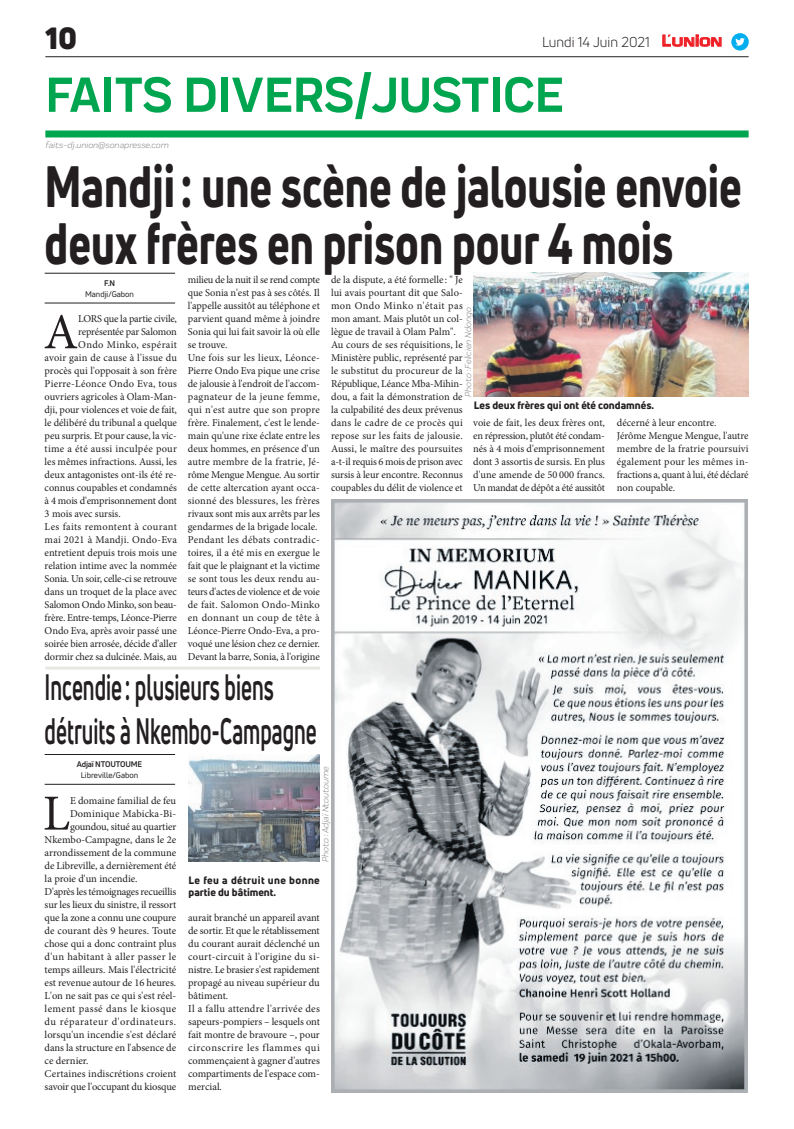
<style>
.page{position:relative;width:794px;height:1129px;background:#fff}
.page>*{position:absolute;margin:0;border:0;box-sizing:border-box;transform-origin:0 0}
.t1{font:800 57px/57px "Uni Neue";color:#231f20;scale:.75 1}
.t2{font:700 51px "Praktika";color:#00a54f}
.t3{font:50.5px "Minion Pro";color:#231f20}
.t4{font:700 36px/43.2px "Uni Neue";color:#231f20;scale:.58 1}
.t5{font:900 30px "Uni Neue";color:#231f20}
.t6{font:14px "Uni Neue";color:#231f20}
.t7{font:10.5px/13px "Minion Pro";letter-spacing:-.005em;color:#231f20}
.t8{font:10.5px "Minion Pro";letter-spacing:.03em;color:#231f20}
.t9{font:10.5px "Minion Pro";letter-spacing:.02em;color:#231f20}
.t10{font:10.5px "Minion Pro";letter-spacing:.015em;color:#231f20}
.t11{font:10.5px "Minion Pro";letter-spacing:.035em;color:#231f20}
.t12{font:800 10.5px/12.6px "Uni Neue";letter-spacing:.035em;color:#231f20}
.t13{font:800 10.5px "Uni Neue";color:#231f20}
.t14{font:10.5px "Minion Pro";letter-spacing:.045em;color:#231f20}
.t15{font:10.5px "Minion Pro";letter-spacing:.025em;color:#231f20}
.t16{font:italic 9px "Praktika";color:#818386}
.t17{font:8px "Uni Neue";color:#231f20}
.t18{font:700 8px "Uni Neue";letter-spacing:-.02em;color:#231f20}
.s1{font-family:"Eurostile";font-weight:600;font-size:14.9px;color:#ee1d23}
.s2{font-family:"Eurostile";font-weight:600;font-size:11.4px;color:#ee1d23}
</style>
<div class="page">
<div style="left:45px;top:130px;width:703px;height:7px;background:#00a54f"></div>
<hr style="left:45px;top:56px;width:703px;height:1px;background:#231f20">
<svg style="left:662px;top:34px;width:60px;height:13px"></svg>
<div style="left:731px;top:33px;width:17px;height:18px;background:#00aeef;border-radius:50%"></div>
<svg style="left:735px;top:38px;width:10px;height:8px"></svg>
<img style="left:331px;top:499px;width:416px;height:592px">
<hr style="left:45px;top:302px;width:130px;height:1px;background:#231f20">
<hr style="left:45px;top:273px;width:130px;height:1px;background:#231f20">
<hr style="left:45px;top:783px;width:130px;height:1px;background:#231f20">
<hr style="left:45px;top:754px;width:130px;height:1px;background:#231f20">
<img style="left:474px;top:272px;width:274px;height:125px">
<img style="left:189px;top:754px;width:131px;height:107px">
<hr style="left:45px;top:666px;width:275px;height:3px;background:#e7e8e2">
<h3 class="t5" style="left:45px;top:17px;width:33px">10</h3>
<h2 class="t2" style="left:45px;top:54px;width:520px">FAITS DIVERS/JUSTICE</h2>
<p class="t16" style="left:45px;top:139px;width:125px">faits-dj.union@sonapresse.com</p>
<h3 class="t6" style="left:542px;top:33px;width:181px">Lundi 14 Juin 2021 <span class="s1">L</span><span class="s2">UNION</span></h3>
<h1 class="t1" style="left:45px;top:157px;width:931px">Mandji: une scène de jalousie envoie deux frères en prison pour 4 mois</h1>
<p class="t18" style="left:104px;top:278px;width:13px">F.N</p>
<p class="t17" style="left:85px;top:289px;width:51px">Mandji/Gabon</p>
<p class="t7" style="left:188px;top:273px;width:133px">milieu de la nuit il se rend compte que Sonia n'est pas à ses côtés. Il l'appelle aussitôt au téléphone et parvient quand même à joindre<br>Sonia qui lui fait savoir là où elle se trouve.<br>Une fois sur les lieux, Léonce-<br>Pierre Ondo Eva pique une crise de jalousie à l'endroit de l'accom&shy;pagnateur de la jeune femme, qui n'est autre que son propre frère. Finalement, c'est le lende&shy;main qu'une rixe éclate entre les deux hommes, en présence d'un autre membre de la fratrie, Jé&shy;rôme Mengue Mengue. Au sortir de cette altercation ayant occa&shy;sionné des blessures, les frères rivaux sont mis aux arrêts par les gendarmes de la brigade locale.<br>Pendant les débats contradic&shy;toires, il a été mis en exergue le fait que le plaignant et la victime se sont tous les deux rendu au&shy;teurs d'actes de violence et de voie de fait. Salomon Ondo-Minko en donnant un coup de tête à<br>Léonce-Pierre Ondo-Eva, a pro&shy;voqué une lésion chez ce dernier.<br>Devant la barre, Sonia, à l'origine</p>
<p class="t7" style="left:331px;top:273px;width:133px">de la dispute, a été formelle : " Je lui avais pourtant dit que Salo&shy;mon Ondo Minko n'était pas mon amant. Mais plutôt un col&shy;lègue de travail à Olam Palm".<br>Au cours de ses réquisitions, le<br>Ministère public, représenté par le substitut du procureur de la<br>République, Léance Mba-Mihin&shy;dou, a fait la démonstration de la culpabilité des deux prévenus dans le cadre de ce procès qui repose sur les faits de jalousie.<br>Aussi, le maître des poursuites a-t-il requis 6 mois de prison avec sursis à leur encontre. Reconnus coupables du délit de violence et</p>
<p class="t16" style="left:462px;top:397px;width:91px;rotate:-90deg">Photo : Felicien Ndongo</p>
<h3 class="t3" style="left:44px;top:298px;width:36px">A</h3>
<p class="t7" style="left:78px;top:312px;width:100px">LORS que la partie civile,</p>
<p class="t7" style="left:78px;top:325px;width:100px">représentée par Salomon</p>
<p class="t11" style="left:78px;top:338px;width:100px">Ondo Minko, espérait</p>
<p class="t10" style="left:45px;top:351px;width:134px">avoir gain de cause à l'issue du</p>
<p class="t7" style="left:45px;top:364px;width:134px">procès qui l'opposait à son frère</p>
<p class="t9" style="left:45px;top:377px;width:134px">Pierre-Léonce Ondo Eva, tous</p>
<p class="t7" style="left:45px;top:390px;width:134px">ouvriers agricoles à Olam-Man-</p>
<p class="t7" style="left:45px;top:403px;width:134px">dji, pour violences et voie de fait,</p>
<p class="t7" style="left:45px;top:416px;width:134px">le délibéré du tribunal a quelque</p>
<p class="t7" style="left:45px;top:429px;width:134px">peu surpris. Et pour cause, la vic-</p>
<p class="t15" style="left:45px;top:442px;width:134px">time a été aussi inculpée pour</p>
<p class="t7" style="left:45px;top:455px;width:134px">les mêmes infractions. Aussi, les</p>
<p class="t7" style="left:45px;top:468px;width:134px">deux antagonistes ont-ils été re-</p>
<p class="t7" style="left:45px;top:481px;width:134px">connus coupables et condamnés</p>
<p class="t7" style="left:45px;top:494px;width:134px">à 4 mois d'emprisonnement dont</p>
<p class="t7" style="left:45px;top:507px;width:78px">3 mois avec sursis.</p>
<p class="t8" style="left:45px;top:520px;width:134px">Les faits remontent à courant</p>
<p class="t9" style="left:45px;top:533px;width:134px">mai 2021 à Mandji. Ondo-Eva</p>
<p class="t7" style="left:45px;top:546px;width:134px">entretient depuis trois mois une</p>
<p class="t7" style="left:45px;top:559px;width:134px">relation intime avec la nommée</p>
<p class="t7" style="left:45px;top:572px;width:134px">Sonia. Un soir, celle-ci se retrouve</p>
<p class="t7" style="left:45px;top:585px;width:134px">dans un troquet de la place avec</p>
<p class="t7" style="left:45px;top:598px;width:134px">Salomon Ondo Minko, son beau-</p>
<p class="t7" style="left:45px;top:611px;width:134px">frère. Entre-temps, Léonce-Pierre</p>
<p class="t7" style="left:45px;top:624px;width:134px">Ondo Eva, après avoir passé une</p>
<p class="t7" style="left:45px;top:637px;width:134px">soirée bien arrosée, décide d'aller</p>
<p class="t7" style="left:45px;top:650px;width:134px">dormir chez sa dulcinée. Mais, au</p>
<p class="t13" style="left:474px;top:398px;width:182px">Les deux frères qui ont été condamnés.</p>
<p class="t7" style="left:473px;top:416px;width:133px;text-align:justify">voie de fait, les deux frères ont, en répression, plutôt été condam&shy;nés à 4 mois d'emprisonnement dont 3 assortis de sursis. En plus d'une amende de 50 000 francs.<br>Un mandat de dépôt a été aussitôt</p>
<p class="t7" style="left:617px;top:416px;width:133px">décerné à leur encontre.<br>Jérôme Mengue Mengue, l'autre membre de la fratrie poursuivi également pour les mêmes in&shy;fractions a, quant à lui, été déclaré non coupable.</p>
<h3 class="t4" style="left:45px;top:665px;width:471px">Incendie: plusieurs biens détruits à Nkembo-Campagne</h3>
<p class="t18" style="left:77px;top:759px;width:67px">Adjaï NTOUTOUME</p>
<p class="t17" style="left:81px;top:770px;width:59px">Libreville/Gabon</p>
<p class="t16" style="left:319px;top:861px;width:97px;rotate:-90deg">Photo : Adjaï Ntoutoume</p>
<h3 class="t3" style="left:43px;top:779px;width:29px">L</h3>
<p class="t7" style="left:70px;top:793px;width:108px">E domaine familial de feu</p>
<p class="t10" style="left:70px;top:806px;width:108px">Dominique Mabicka-Bi-</p>
<p class="t7" style="left:70px;top:819px;width:108px">goundou, situé au quartier</p>
<p class="t7" style="left:45px;top:832px;width:133px">Nkembo-Campagne, dans le 2e</p>
<p class="t7" style="left:45px;top:845px;width:133px">arrondissement de la commune</p>
<p class="t7" style="left:45px;top:858px;width:133px">de Libreville, a dernièrement été</p>
<p class="t7" style="left:45px;top:871px;width:94px">la proie d'un incendie.</p>
<p class="t7" style="left:45px;top:884px;width:133px">D'après les témoignages recueillis</p>
<p class="t7" style="left:45px;top:897px;width:133px">sur les lieux du sinistre, il ressort</p>
<p class="t7" style="left:45px;top:910px;width:133px">que la zone a connu une coupure</p>
<p class="t7" style="left:45px;top:923px;width:133px">de courant dès 9 heures. Toute</p>
<p class="t7" style="left:45px;top:936px;width:133px">chose qui a donc contraint plus</p>
<p class="t8" style="left:45px;top:949px;width:133px">d'un habitant à aller passer le</p>
<p class="t7" style="left:45px;top:962px;width:133px">temps ailleurs. Mais l'électricité</p>
<p class="t7" style="left:45px;top:975px;width:133px">est revenue autour de 16 heures.</p>
<p class="t7" style="left:45px;top:988px;width:133px">L'on ne sait pas ce qui s'est réel-</p>
<p class="t11" style="left:45px;top:1001px;width:133px">lement passé dans le kiosque</p>
<p class="t14" style="left:45px;top:1014px;width:133px">du réparateur d'ordinateurs.</p>
<p class="t7" style="left:45px;top:1027px;width:133px">lorsqu'un incendie s'est déclaré</p>
<p class="t7" style="left:45px;top:1040px;width:133px">dans la structure en l'absence de</p>
<p class="t7" style="left:45px;top:1053px;width:45px">ce dernier.</p>
<p class="t7" style="left:45px;top:1066px;width:133px">Certaines indiscrétions croient</p>
<p class="t7" style="left:45px;top:1079px;width:133px">savoir que l'occupant du kiosque</p>
<p class="t12" style="left:189px;top:873px;width:133px">Le feu a détruit une bonne partie du bâtiment.</p>
<p class="t7" style="left:188px;top:910px;width:133px">aurait branché un appareil avant de sortir. Et que le rétablissement du courant aurait déclenché un court-circuit à l'origine du si&shy;nistre. Le brasier s'est rapidement propagé au niveau supérieur du bâtiment.<br>Il a fallu attendre l'arrivée des sapeurs-pompiers – lesquels ont fait montre de bravoure –, pour circonscrire les flammes qui commençaient à gagner d'autres compartiments de l'espace com&shy;mercial.</p>
</div>
